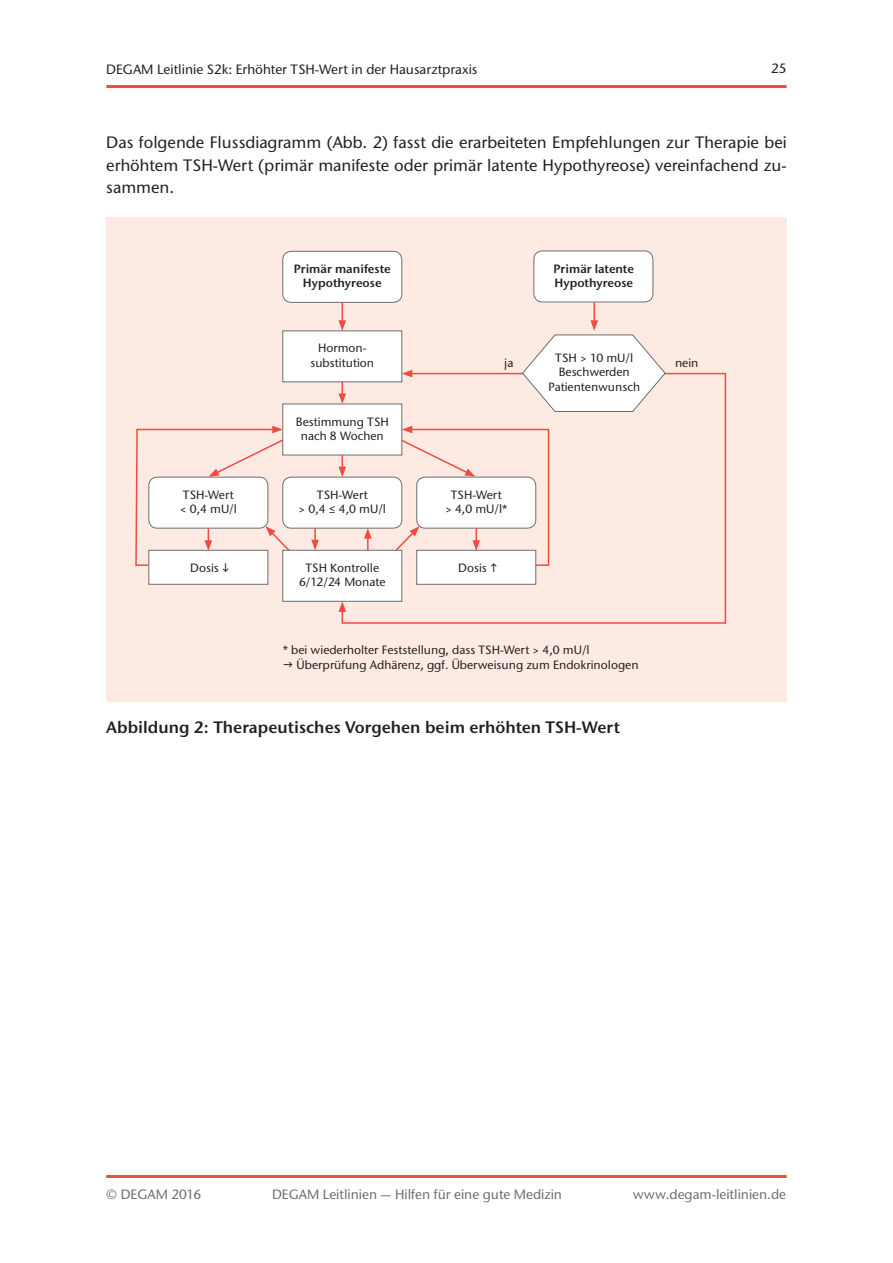
<style>
.page{position:relative;width:893px;height:1263px;background:#fff}
.page>*{position:absolute;margin:0;border:0;box-sizing:border-box;transform-origin:0 0}
.t1{font:500 16.5px/22.5px "Stone Sans ITC Std";color:#231f20;text-align:justify}
.t2{font:600 16.5px "Stone Sans ITC Pro";color:#231f20}
.t3{font:500 13.5px "Stone Sans ITC Std";color:#6c6d70}
.t4{font:500 13.5px "Stone Sans ITC Std";color:#231f20}
.t5{font:500 12px/14.4px "Stone Sans ITC Std";color:#231f20;text-align:center}
.t6{font:600 12px/14.4px "Stone Sans ITC Pro";color:#231f20;text-align:center}
</style>
<div class="page">
<div style="left:106px;top:217px;width:681px;height:485px;background:#fdebe3"></div>
<div style="left:282px;top:330px;width:120px;height:52px;background:#fff;border:1px solid #6c6d70"></div>
<div style="left:283px;top:251px;width:119px;height:51px;background:#fff;border-radius:9px"></div>
<div style="left:282px;top:251px;width:120px;height:52px;border:1px solid #6c6d70;border-radius:9px"></div>
<div style="left:283px;top:477px;width:119px;height:51px;background:#fff;border-radius:9px"></div>
<div style="left:282px;top:477px;width:120px;height:51px;border:1px solid #6c6d70;border-radius:9px"></div>
<div style="left:148px;top:550px;width:120px;height:35px;background:#fff;border:1px solid #6c6d70"></div>
<svg style="left:338px;top:302px;width:8px;height:29px"></svg>
<svg style="left:338px;top:382px;width:3px;height:22px"></svg>
<svg style="left:338px;top:455px;width:3px;height:22px"></svg>
<svg style="left:311px;top:528px;width:8px;height:22px"></svg>
<svg style="left:341px;top:372px;width:386px;height:252px"></svg>
<svg style="left:338px;top:602px;width:8px;height:10px"></svg>
<div style="left:282px;top:404px;width:120px;height:51px;background:#fff"></div>
<div style="left:282px;top:550px;width:120px;height:52px;background:#fff;border:1px solid #6c6d70"></div>
<div style="left:534px;top:251px;width:119px;height:51px;background:#fff;border-radius:9px"></div>
<div style="left:533px;top:251px;width:120px;height:51px;border:1px solid #6c6d70;border-radius:9px"></div>
<hr style="left:106px;top:85px;width:681px;height:3px;background:#ef4b40">
<hr style="left:106px;top:1175px;width:681px;height:3px;background:#ef4b40">
<hr style="left:593px;top:302px;width:2px;height:21px;background:#ef4b40">
<svg style="left:522px;top:320px;width:144px;height:92px"></svg>
<svg style="left:135px;top:426px;width:158px;height:146px"></svg>
<svg style="left:392px;top:426px;width:158px;height:146px"></svg>
<p class="t4" style="left:106px;top:61px;width:373px">DEGAM Leitlinie S2k: Erhöhter TSH-Wert in der Hausarztpraxis</p>
<p class="t4" style="left:771px;top:60px;width:17px">25</p>
<h1 class="t1" style="left:106px;top:131px;width:682px">Das folgende Flussdiagramm (Abb. 2) fasst die erarbeiteten Empfehlungen zur Therapie bei erhöhtem TSH-Wert (primär manifeste oder primär latente Hypothyreose) vereinfachend zu&shy;sammen.</h1>
<p class="t5" style="left:180px;top:487px;width:59px;text-align:left">TSH-Wert &lt; 0,4 mU/l</p>
<p class="t6" style="left:294px;top:261px;width:98px">Primär manifeste<br>Hypothyreose</p>
<p class="t5" style="left:310px;top:341px;width:65px">Hormon&shy;substitution</p>
<p class="t5" style="left:296px;top:414px;width:94px">Bestimmung TSH nach 8 Wochen</p>
<p class="t6" style="left:554px;top:261px;width:82px;text-align:left">Primär latente<br>Hypothyreose</p>
<p class="t5" style="left:548px;top:350px;width:93px">TSH &gt; 10 mU/l<br>Beschwerden<br>Patientenwunsch</p>
<p class="t5" style="left:504px;top:355px;width:11px">ja</p>
<p class="t5" style="left:675px;top:355px;width:25px">nein</p>
<p class="t5" style="left:298px;top:487px;width:89px">TSH-Wert<br>&gt; 0,4 ≤ 4,0 mU/l</p>
<p class="t5" style="left:445px;top:487px;width:64px">TSH-Wert<br>&gt; 4,0 mU/l*</p>
<p class="t5" style="left:299px;top:560px;width:88px">TSH Kontrolle<br>6/12/24 Monate</p>
<p class="t5" style="left:190px;top:561px;width:30px">Dosis</p>
<p class="t5" style="left:458px;top:561px;width:30px">Dosis</p>
<p class="t5" style="left:297px;top:643px;width:343px;text-align:left;text-indent:-14px">* bei wiederholter Feststellung, dass TSH-Wert &gt; 4,0 mU/l<br>Überprüfung Adhärenz, ggf. Überweisung zum Endokrinologen</p>
<h1 class="t2" style="left:106px;top:717px;width:515px">Abbildung 2: Therapeutisches Vorgehen beim erhöhten TSH-Wert</h1>
<p class="t3" style="left:106px;top:1186px;width:96px">© DEGAM 2016</p>
<p class="t3" style="left:272px;top:1186px;width:292px">DEGAM Leitlinien — Hilfen für eine gute Medizin</p>
<p class="t3" style="left:633px;top:1186px;width:155px">www.degam-leitlinien.de</p>
</div>
